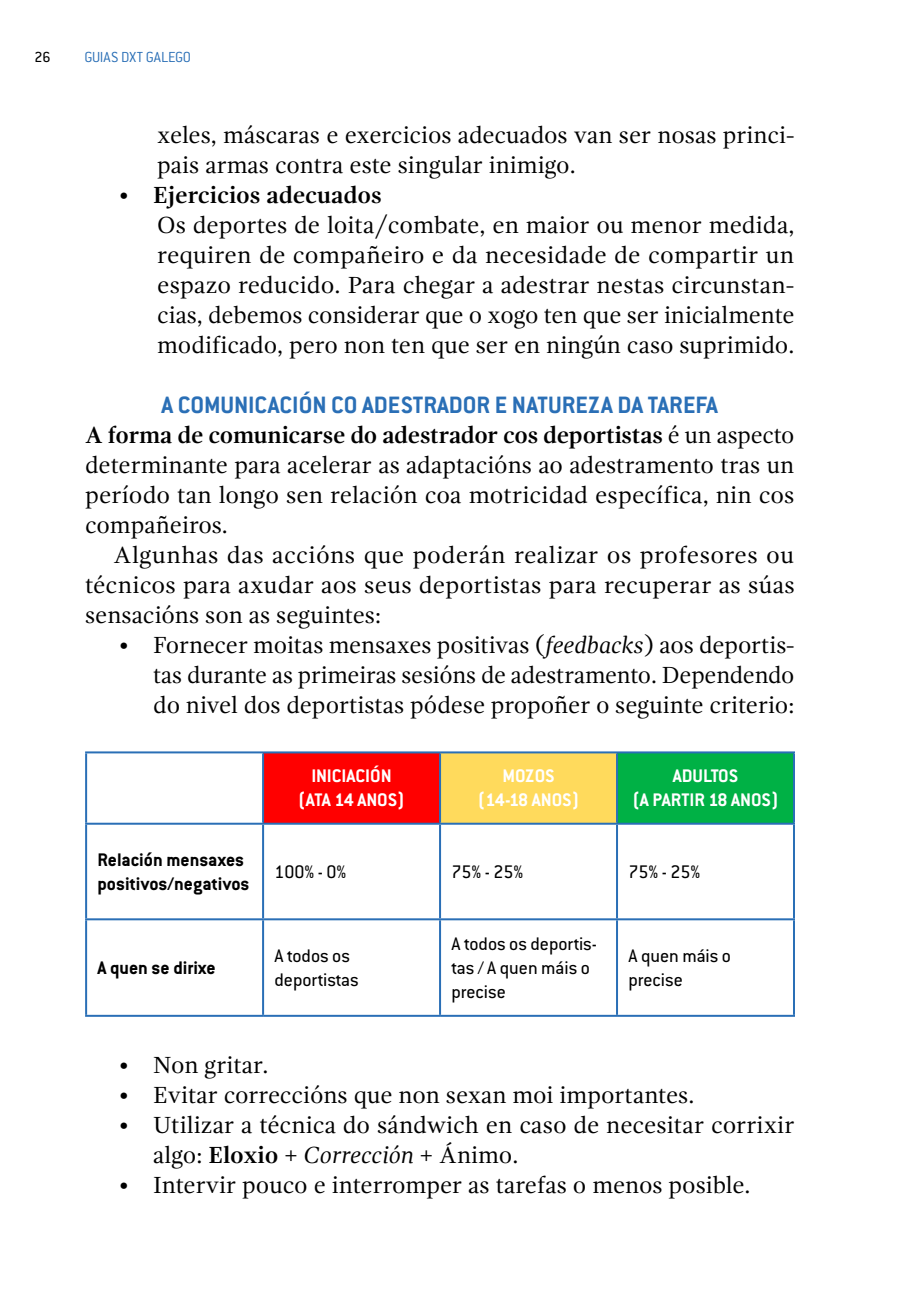
<style>
.page{position:relative;width:908px;height:1304px;background:#fff}
.page>*{position:absolute;margin:0;border:0;box-sizing:border-box;transform-origin:0 0}
.t1{font:700 26px "Conduit ITC Std";color:#2a6fb6}
.t2{font:24px/30px "Gandhi Serif";color:#000}
.t3{font:20px/24px "Conduit ITC Std";color:#000}
.t4{font:700 20px/24px "Conduit ITC Std";color:#fff;text-align:center}
.t5{font:700 20px/24px "Conduit ITC Std";color:#000}
.t6{font:300 16px "Conduit ITC Std";letter-spacing:-.015em;color:#2a6fb6}
.t7{font:16px "Conduit ITC Std";color:#000}
.s1{font-weight:700}
.s2{font-style:italic}
</style>
<div class="page">
<svg style="left:87px;top:753px;width:705px;height:262px"></svg>
<div style="left:263px;top:752px;width:177px;height:72px;background:#f00"></div>
<div style="left:440px;top:752px;width:176px;height:72px;background:#ffda5c"></div>
<div style="left:616px;top:752px;width:177px;height:72px;background:#00b145"></div>
<hr style="left:85px;top:751px;width:178px;height:2px;background:#2a6fb6">
<hr style="left:85px;top:753px;width:2px;height:70px;background:#2a6fb6">
<hr style="left:263px;top:751px;width:177px;height:2px;background:#2a6fb6">
<hr style="left:262px;top:753px;width:2px;height:70px;background:#2a6fb6">
<hr style="left:440px;top:751px;width:176px;height:2px;background:#2a6fb6">
<hr style="left:439px;top:753px;width:2px;height:70px;background:#2a6fb6">
<hr style="left:616px;top:751px;width:178px;height:2px;background:#2a6fb6">
<hr style="left:615px;top:753px;width:2px;height:70px;background:#2a6fb6">
<hr style="left:792px;top:753px;width:2px;height:70px;background:#2a6fb6">
<hr style="left:85px;top:823px;width:178px;height:2px;background:#2a6fb6">
<hr style="left:85px;top:825px;width:2px;height:93px;background:#2a6fb6">
<hr style="left:263px;top:823px;width:177px;height:2px;background:#2a6fb6">
<hr style="left:262px;top:825px;width:2px;height:93px;background:#2a6fb6">
<hr style="left:440px;top:823px;width:176px;height:2px;background:#2a6fb6">
<hr style="left:439px;top:825px;width:2px;height:93px;background:#2a6fb6">
<hr style="left:616px;top:823px;width:178px;height:2px;background:#2a6fb6">
<hr style="left:615px;top:825px;width:2px;height:93px;background:#2a6fb6">
<hr style="left:792px;top:825px;width:2px;height:93px;background:#2a6fb6">
<hr style="left:85px;top:918px;width:178px;height:2px;background:#2a6fb6">
<hr style="left:85px;top:920px;width:2px;height:95px;background:#2a6fb6">
<hr style="left:263px;top:918px;width:177px;height:2px;background:#2a6fb6">
<hr style="left:262px;top:920px;width:2px;height:95px;background:#2a6fb6">
<hr style="left:440px;top:918px;width:176px;height:2px;background:#2a6fb6">
<hr style="left:439px;top:920px;width:2px;height:95px;background:#2a6fb6">
<hr style="left:616px;top:918px;width:178px;height:2px;background:#2a6fb6">
<hr style="left:615px;top:920px;width:2px;height:95px;background:#2a6fb6">
<hr style="left:792px;top:920px;width:2px;height:95px;background:#2a6fb6">
<hr style="left:85px;top:1015px;width:178px;height:2px;background:#2a6fb6">
<hr style="left:263px;top:1015px;width:177px;height:2px;background:#2a6fb6">
<hr style="left:440px;top:1015px;width:176px;height:2px;background:#2a6fb6">
<hr style="left:616px;top:1015px;width:178px;height:2px;background:#2a6fb6">
<p class="t7" style="left:34px;top:47px;width:18px">26</p>
<p class="t6" style="left:84px;top:47px;width:108px">GUIAS DXT GALEGO</p>
<p class="t2" style="left:157px;top:120px;width:638px">xeles, máscaras e exercicios adecuados van ser nosas princi&shy;pais armas contra este singular inimigo.</p>
<p class="t2" style="left:157px;top:180px;width:638px;text-indent:-38px">• <span class="s1">Ejercicios adecuados<br></span>Os deportes de loita/combate, en maior ou menor medida, requiren de compañeiro e da necesidade de compartir un espazo reducido. Para chegar a adestrar nestas circunstan&shy;cias, debemos considerar que o xogo ten que ser inicialmente modificado, pero non ten que ser en ningún caso suprimido.</p>
<p class="t1" style="left:161px;top:390px;width:557px">A COMUNICACIÓN CO ADESTRADOR E NATUREZA DA TAREFA</p>
<p class="t2" style="left:85px;top:420px;width:710px;text-align:justify"><span class="s1">A forma de comunicarse do adestrador cos deportistas</span> é un aspecto determinante para acelerar as adaptacións ao adestramento tras un período tan longo sen relación coa motricidad específica, nin cos compañeiros.</p>
<p class="t2" style="left:85px;top:540px;width:710px;text-align:justify;text-indent:28px">Algunhas das accións que poderán realizar os profesores ou técnicos para axudar aos seus deportistas para recuperar as súas sensacións son as seguintes:</p>
<p class="t2" style="left:153px;top:630px;width:642px;text-align:justify;text-indent:-34px">• Fornecer moitas mensaxes positivas (<span class="s2">feedbacks</span>) aos deportis&shy;tas durante as primeiras sesións de adestramento. Dependendo do nivel dos deportistas pódese propoñer o seguinte criterio:</p>
<p class="t5" style="left:97px;top:847px;width:153px">Relación mensaxes positivos/negativos</p>
<p class="t4" style="left:298px;top:764px;width:109px">INICIACIÓN (ATA 14 ANOS)</p>
<p class="t4" style="left:477px;top:764px;width:104px">MOZOS (14-18 ANOS)</p>
<p class="t4" style="left:631px;top:764px;width:148px">ADULTOS<br>(A PARTIR 18 ANOS)</p>
<p class="t3" style="left:274px;top:859px;width:73px">100% - 0%</p>
<p class="t3" style="left:451px;top:859px;width:73px">75% - 25%</p>
<p class="t3" style="left:628px;top:859px;width:73px">75% - 25%</p>
<p class="t5" style="left:97px;top:955px;width:120px">A quen se dirixe</p>
<p class="t3" style="left:274px;top:943px;width:86px">A todos os deportistas</p>
<p class="t3" style="left:451px;top:931px;width:147px">A todos os deportis&shy;tas / A quen máis o precise</p>
<p class="t3" style="left:628px;top:943px;width:104px">A quen máis o precise</p>
<p class="t2" style="left:119px;top:1050px;width:151px">• Non gritar.</p>
<p class="t2" style="left:119px;top:1080px;width:576px">• Evitar correccións que non sexan moi importantes.</p>
<p class="t2" style="left:153px;top:1110px;width:642px;text-indent:-34px">• Utilizar a técnica do sándwich en caso de necesitar corrixir algo: <span class="s1">Eloxio</span> + <span class="s2">Corrección</span> + Ánimo.</p>
<p class="t2" style="left:119px;top:1170px;width:632px">• Intervir pouco e interromper as tarefas o menos posible.</p>
</div>
